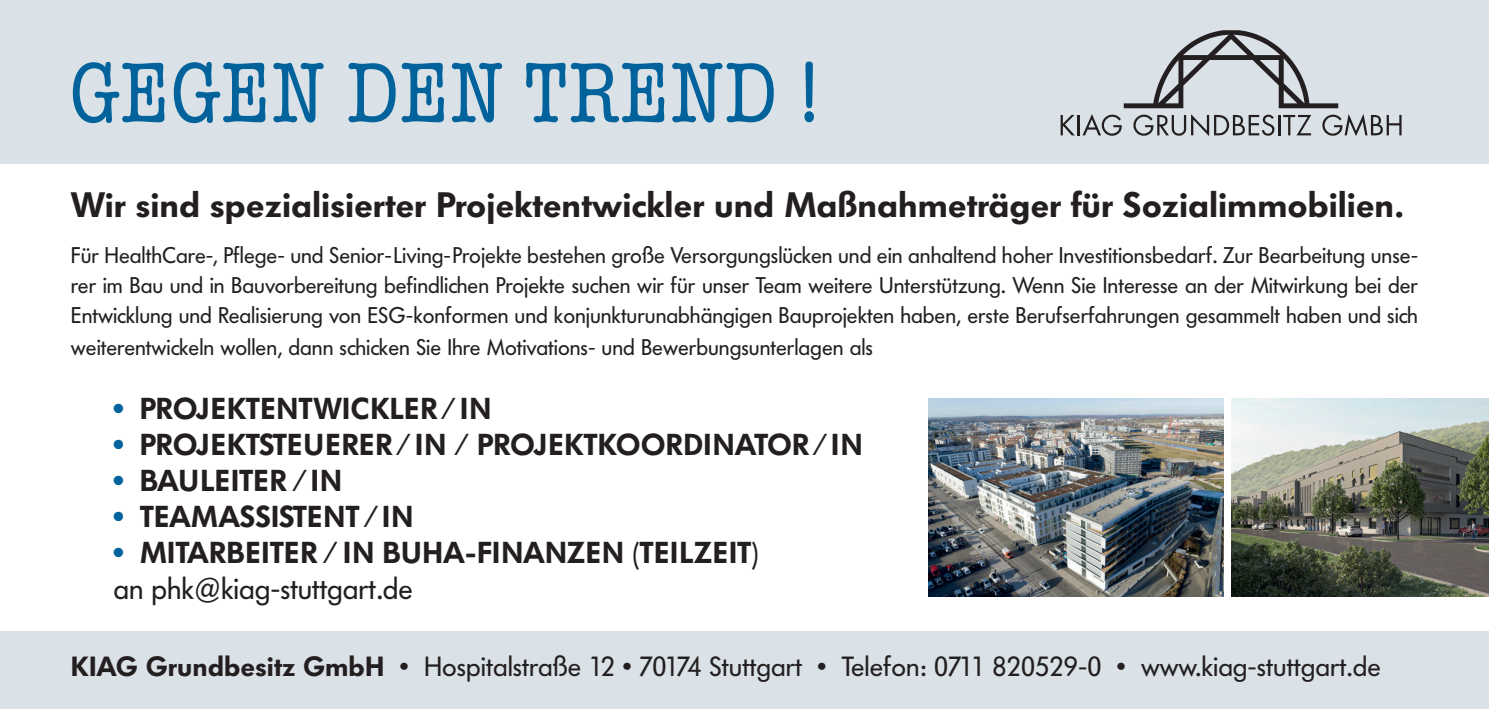
<style>
.page{position:relative;width:1489px;height:709px;background:#fff}
.page>*{position:absolute;margin:0;border:0;box-sizing:border-box;transform-origin:0 0}
.t1{font:condensed 85px "American Typewriter";color:#01629c;scale:1.06 1}
.t2{font:600 35px "Futura BQ";color:#231f20}
.t3{font:600 30px/36px "Futura BQ";color:#231f20}
.t4{font:600 30px "Futura BQ";letter-spacing:.02em;color:#231f20}
.t5{font:27.5px "Futura BQ";color:#231f20}
.t6{font:22.5px/30px "Futura BQ";color:#231f20;text-align:justify}
.s1{color:#01629c}
.s2{font-weight:400}
.s3{font-weight:600}
</style>
<div class="page">
<div style="left:0;top:631px;width:1488px;height:78px;background:#dae2e7"></div>
<div style="left:0;top:0;width:1488px;height:163px;background:#dae2e7"></div>
<svg style="left:1060px;top:115px;width:14px;height:20px"></svg>
<hr style="left:1077px;top:115px;width:2px;height:20px;background:#231f20">
<svg style="left:1082px;top:114px;width:39px;height:22px"></svg>
<svg style="left:1133px;top:114px;width:141px;height:22px"></svg>
<hr style="left:1277px;top:115px;width:3px;height:20px;background:#231f20">
<svg style="left:1283px;top:115px;width:28px;height:20px"></svg>
<svg style="left:1322px;top:114px;width:79px;height:22px"></svg>
<svg style="left:1123px;top:30px;width:215px;height:78px"></svg>
<img style="left:928px;top:398px;width:294px;height:199px">
<img style="left:1231px;top:398px;width:257px;height:199px">
<h1 class="t1" style="left:69px;top:46px;width:710px">GEGEN DEN TREND !</h1>
<h2 class="t2" style="left:71px;top:184px;width:1334px">Wir sind spezialisierter Projektentwickler und Maßnahmeträger für Sozialimmobilien.</h2>
<p class="t6" style="left:71px;top:240px;width:1348px">Für HealthCare-, Pflege- und Senior-Living-Projekte bestehen große Versorgungslücken und ein anhaltend hoher Investitionsbedarf. Zur Bearbeitung unse&shy;rer im Bau und in Bauvorbereitung befindlichen Projekte suchen wir für unser Team weitere Unterstützung. Wenn Sie Interesse an der Mitwirkung bei der Entwicklung und Realisierung von ESG-konformen und konjunkturunabhängigen Bauprojekten haben, erste Berufserfahrungen gesammelt haben und sich</p>
<p class="t6" style="left:71px;top:333px;width:803px">weiterentwickeln wollen, dann schicken Sie Ihre Motivations- und Bewerbungsunterlagen als</p>
<h3 class="t4" style="left:113px;top:391px;width:379px"><span class="s1">•</span> PROJEKTENTWICKLER / IN</h3>
<h3 class="t3" style="left:113px;top:427px;width:750px"><span class="s1">•</span> PROJEKTSTEUERER / IN / PROJEKTKOORDINATOR / IN</h3>
<h3 class="t3" style="left:113px;top:463px;width:230px"><span class="s1">•</span> BAULEITER / IN</h3>
<h3 class="t3" style="left:113px;top:499px;width:301px"><span class="s1">•</span> TEAMASSISTENT / IN</h3>
<h3 class="t3" style="left:113px;top:535px;width:647px"><span class="s1">•</span> MITARBEITER / IN BUHA-FINANZEN (TEILZEIT) <span class="s2">an phk@kiag-stuttgart.de</span></h3>
<p class="t5" style="left:71px;top:650px;width:1311px"><span class="s3">KIAG Grundbesitz GmbH</span> • Hospitalstraße 12 • 70174 Stuttgart • Telefon: 0711 820529-0 • www.kiag-stuttgart.de</p>
</div>
